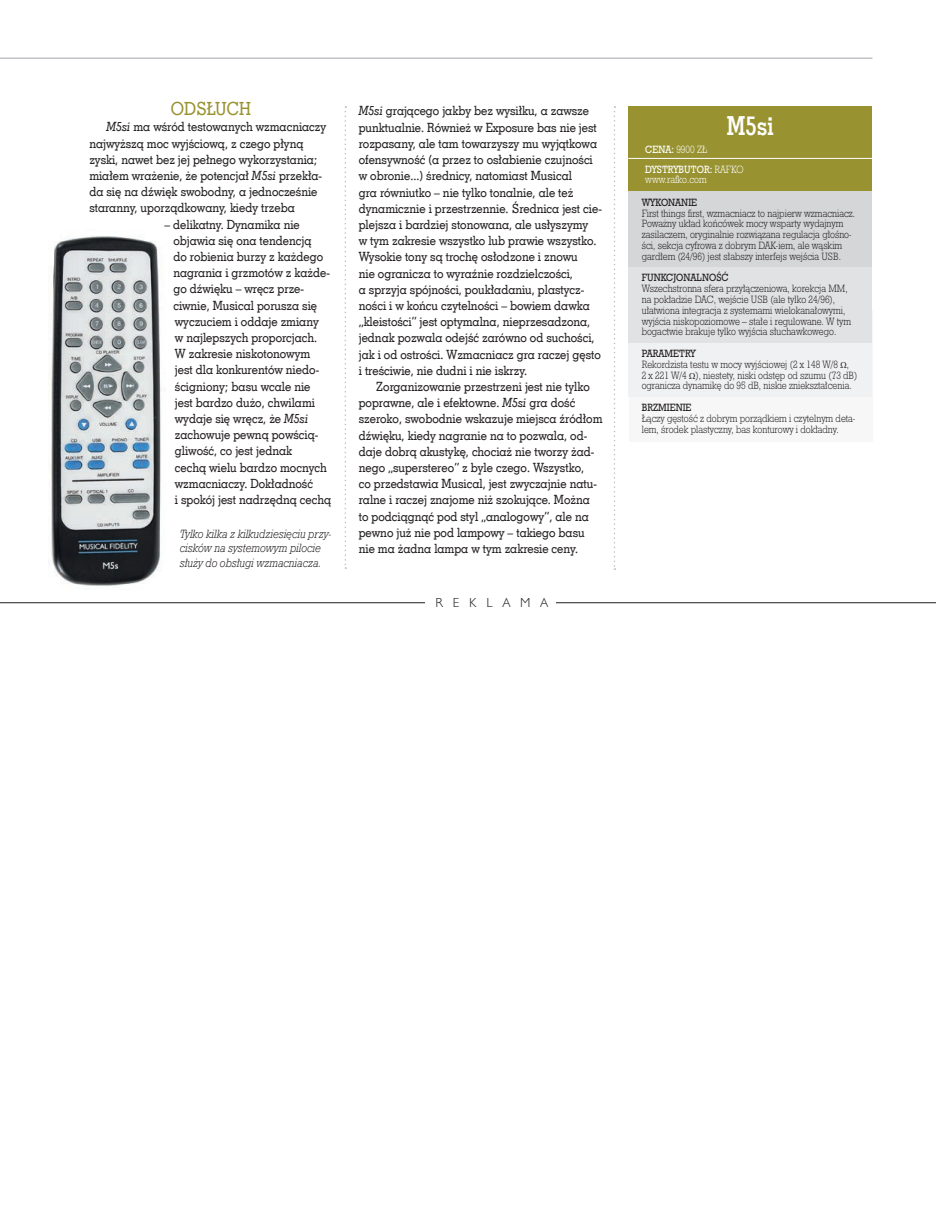
<style>
.page{position:relative;width:936px;height:1212px;background:#fff}
.page>*{position:absolute;margin:0;border:0;box-sizing:border-box;transform-origin:0 0}
.t1{font:26.25px "Geo Slab 703 Bd EU";color:#fff;scale:.8 1}
.t2{font:18.15px "Geo Slab 703 Md EU";color:#989231;scale:.9 1}
.t3{font:12.75px/16.2px "Geo Slab 703 Md EU";color:#231f20;scale:.9 1}
.t4{font:italic 12px/14.4px "Geo Slab 712 Lt EU";color:#231f20;scale:.9 1}
.t5{font:300 12px "Humanst 521 Lt PL";color:#231f20}
.t6{font:9px/10.8px "Geo Slb 712 Lt PL";color:#231f20;scale:.9 1}
.t7{font:9px "Geo Slb 712 Md PL";color:#231f20;scale:.9 1}
.t8{font:9px "Geo Slb 712 Lt PL";color:#fff;scale:.9 1}
.t9{font:9px "Geo Slb 712 Md PL";color:#fff;scale:.9 1}
.s1{font-style:italic}
.s2{font-family:"Geo Slb 712 Md PL"}
.s3{font-family:"Geo Slb 712 Lt PL"}
</style>
<div class="page">
<hr style="left:0;top:58px;width:872px;height:1px;background:#c2c3c6">
<div style="left:628px;top:106px;width:244px;height:85px;background:#989231"></div>
<hr style="left:628px;top:158px;width:244px;height:1px;background:#fff">
<div style="left:628px;top:310px;width:244px;height:132px;background:#f7f7f8"></div>
<div style="left:628px;top:256px;width:244px;height:141px;background:#f0f1f2"></div>
<div style="left:628px;top:192px;width:244px;height:151px;background:#e1e2e4"></div>
<div style="left:628px;top:191px;width:244px;height:76px;background:#d5d6d8"></div>
<img style="left:51px;top:236px;width:115px;height:350px">
<hr style="left:0;top:602px;width:935px;height:1px;background:#231f20">
<div style="left:425px;top:596px;width:130px;height:13px;background:#fff"></div>
<svg style="left:344px;top:106px;width:2px;height:463px"></svg>
<svg style="left:613px;top:106px;width:2px;height:464px"></svg>
<h2 class="t2" style="left:171px;top:98px;width:91px">ODSŁUCH</h2>
<p class="t3" style="left:89px;top:119px;width:265px;text-indent:17px"><span class="s1">M5si</span> ma wśród testowanych wzmacniaczy najwyższą moc wyjściową, z czego płyną zyski, nawet bez jej pełnego wykorzystania; miałem wrażenie, że potencjał <span class="s1">M5si</span> przekła&shy;da się na dźwięk swobodny, a jednocześnie staranny, uporządkowany, kiedy trzeba</p>
<p class="t3" style="left:173px;top:216px;width:177px;text-indent:-9px">– delikatny. Dynamika nie objawia się ona tendencją<br>do robienia burzy z każdego nagrania i grzmotów z każde&shy;go dźwięku – wręcz prze&shy;ciwnie, Musical porusza się wyczuciem i oddaje zmiany<br>w najlepszych proporcjach.<br>W zakresie niskotonowym<br>jest dla konkurentów niedo&shy;ścigniony; basu wcale nie<br>jest bardzo dużo, chwilami wydaje się wręcz, że <span class="s1">M5si </span>zachowuje pewną powścią&shy;gliwość, co jest jednak<br>cechą wielu bardzo mocnych wzmacniaczy. Dokładność<br>i spokój jest nadrzędną cechą</p>
<p class="t4" style="left:180px;top:526px;width:170px">Tylko kilka z kilkudziesięciu przy&shy;cisków na systemowym pilocie służy do obsługi wzmacniacza.</p>
<p class="t3" style="left:359px;top:103px;width:271px"><span class="s1">M5si</span> grającego jakby bez wysiłku, a zawsze punktualnie. Również w Exposure bas nie jest rozpasany, ale tam towarzyszy mu wyjątkowa ofensywność (a przez to osłabienie czujności w obronie...) średnicy, natomiast Musical<br>gra równiutko – nie tylko tonalnie, ale też dynamicznie i przestrzennie. Średnica jest cie&shy;plejsza i bardziej stonowana, ale usłyszymy<br>w tym zakresie wszystko lub prawie wszystko.<br>Wysokie tony są trochę osłodzone i znowu<br>nie ogranicza to wyraźnie rozdzielczości,<br>a sprzyja spójności, poukładaniu, plastycz&shy;ności i w końcu czytelności – bowiem dawka „kleistości” jest optymalna, nieprzesadzona, jednak pozwala odejść zarówno od suchości, jak i od ostrości. Wzmacniacz gra raczej gęsto i treściwie, nie dudni i nie iskrzy.</p>
<p class="t3" style="left:359px;top:378px;width:272px;text-indent:17px">Zorganizowanie przestrzeni jest nie tylko poprawne, ale i efektowne. <span class="s1">M5si</span> gra dość szeroko, swobodnie wskazuje miejsca źródłom dźwięku, kiedy nagranie na to pozwala, od&shy;daje dobrą akustykę, chociaż nie tworzy żad&shy;nego „superstereo” z byle czego. Wszystko,<br>co przedstawia Musical, jest zwyczajnie natu&shy;ralne i raczej znajome niż szokujące. Można to podciągnąć pod styl „analogowy”, ale na pewno już nie pod lampowy – takiego basu nie ma żadna lampa w tym zakresie ceny.</p>
<p class="t5" style="left:435px;top:595px;width:114px">R E K L A M A</p>
<h1 class="t1" style="left:726px;top:110px;width:60px">M5si</h1>
<p class="t8" style="left:645px;top:143px;width:71px"><span class="s2">CENA:</span> 9900 ZŁ</p>
<p class="t9" style="left:645px;top:162px;width:111px">DYSTRYBUTOR: <span class="s3">RAFKO</span></p>
<p class="t8" style="left:645px;top:173px;width:70px">www.rafko.com</p>
<p class="t7" style="left:641px;top:196px;width:63px">WYKONANIE</p>
<p class="t6" style="left:641px;top:207px;width:239px">First things first, wzmacniacz to najpierw wzmacniacz.<br>Poważny układ końcówek mocy wsparty wydajnym zasilaczem, oryginalnie rozwiązana regulacja głośno&shy;ści, sekcja cyfrowa z dobrym DAK-iem, ale wąskim gardłem (24/96) jest słabszy interfejs wejścia USB.</p>
<p class="t7" style="left:641px;top:271px;width:98px">FUNKCJONALNOŚĆ</p>
<p class="t6" style="left:641px;top:283px;width:234px">Wszechstronna sfera przyłączeniowa, korekcja MM, na pokładzie DAC, wejście USB (ale tylko 24/96), ułatwiona integracja z systemami wielokanałowymi, wyjścia niskopoziomowe – stałe i regulowane. W tym bogactwie brakuje tylko wyjścia słuchawkowego.</p>
<p class="t7" style="left:641px;top:347px;width:61px">PARAMETRY</p>
<p class="t6" style="left:641px;top:359px;width:241px">Rekordzista testu w mocy wyjściowej (2 x 148 W/8 ,<br>2 x 221 W/4 ), niestety, niski odstęp od szumu (73 dB) ogranicza dynamikę do 95 dB, niskie zniekształcenia.</p>
<p class="t7" style="left:641px;top:401px;width:57px">BRZMIENIE</p>
<p class="t6" style="left:641px;top:413px;width:239px">Łączy gęstość z dobrym porządkiem i czytelnym deta&shy;lem, środek plastyczny, bas konturowy i dokładny.</p>
</div>
